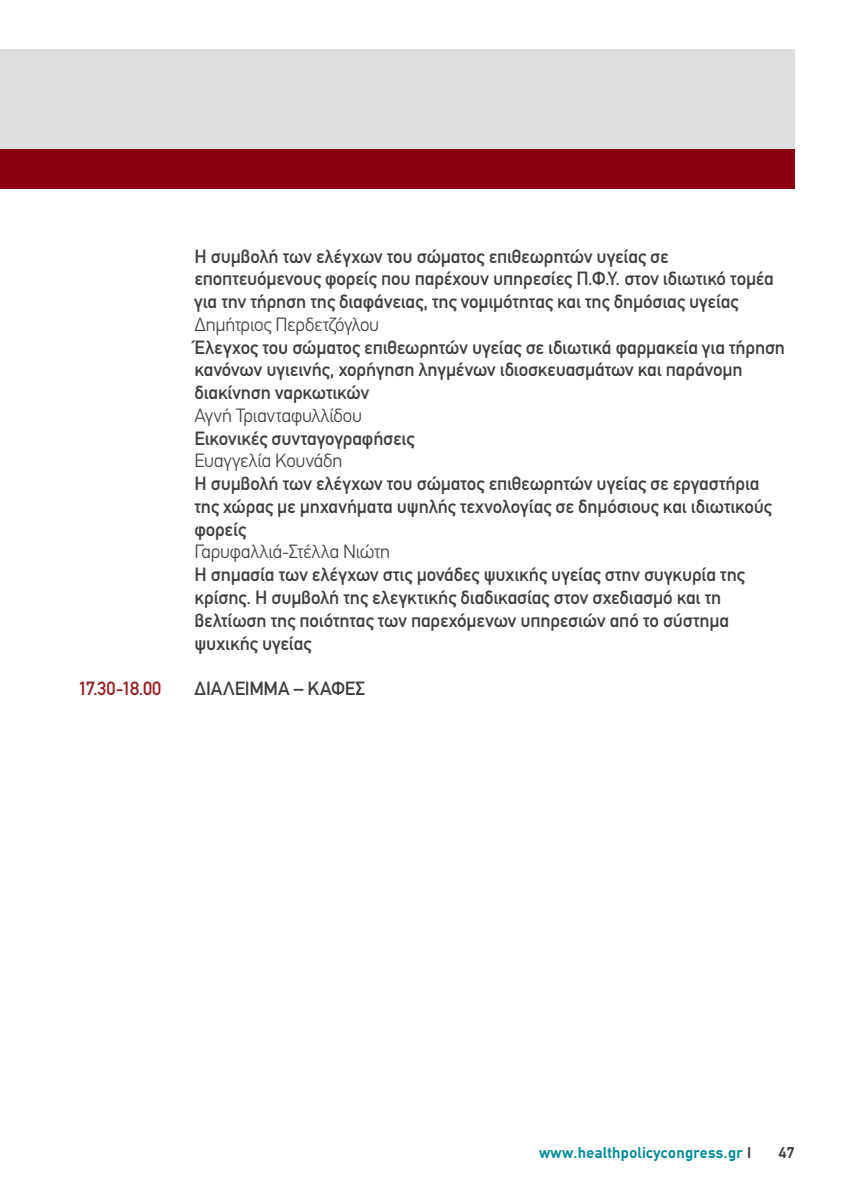
<style>
.page{position:relative;width:844px;height:1191px;background:#fff}
.page>*{position:absolute;margin:0;border:0;box-sizing:border-box;transform-origin:0 0}
.t1{font:500 19.25px/22.8px "PF Din Text";letter-spacing:-.005em;color:#3e3e3f}
.t2{font:300 19.25px "PF Din Text";letter-spacing:-.01em;color:#3e3e3f}
.t3{font:500 19.25px "PF Din Text";letter-spacing:-.035em;color:#952021}
.t4{font:700 15.75px "PF Din Text";letter-spacing:.02em;color:#008b98}
.t5{font:700 15.75px "PF Din Text";color:#3e3e3f}
.s1{color:#3e3e3f}
</style>
<div class="page">
<div style="left:0;top:50px;width:794px;height:99px;background:#dcdddf"></div>
<div style="left:0;top:149px;width:794px;height:40px;background:#8b0110"></div>
<p class="t1" style="left:194px;top:245px;width:581px">Η συμβολή των ελέγχων του σώματος επιθεωρητών υγείας σε εποπτευόμενους φορείς που παρέχουν υπηρεσίες Π.Φ.Υ. στον ιδιωτικό τομέα για την τήρηση της διαφάνειας, της νομιμότητας και της δημόσιας υγείας</p>
<p class="t2" style="left:194px;top:313px;width:186px">Δημήτριος Περδετζόγλου</p>
<p class="t1" style="left:194px;top:336px;width:592px">Έλεγχος του σώματος επιθεωρητών υγείας σε ιδιωτικά φαρμακεία για τήρηση κανόνων υγιεινής, χορήγηση ληγμένων ιδιοσκευασμάτων και παράνομη διακίνηση ναρκωτικών</p>
<p class="t2" style="left:194px;top:404px;width:169px">Αγνή Τριανταφυλλίδου</p>
<p class="t1" style="left:194px;top:427px;width:221px">Εικονικές συνταγογραφήσεις</p>
<p class="t2" style="left:194px;top:449px;width:149px">Ευαγγελία Κουνάδη</p>
<p class="t1" style="left:194px;top:472px;width:578px">Η συμβολή των ελέγχων του σώματος επιθεωρητών υγείας σε εργαστήρια της χώρας με μηχανήματα υψηλής τεχνολογίας σε δημόσιους και ιδιωτικούς φορείς</p>
<p class="t2" style="left:194px;top:540px;width:197px">Γαρυφαλλιά-Στέλλα Νιώτη</p>
<p class="t1" style="left:194px;top:563px;width:551px">Η σημασία των ελέγχων στις μονάδες ψυχικής υγείας στην συγκυρία της κρίσης. Η συμβολή της ελεγκτικής διαδικασίας στον σχεδιασμό και τη βελτίωση της ποιότητας των παρεχόμενων υπηρεσιών από το σύστημα ψυχικής υγείας</p>
<p class="t3" style="left:78px;top:677px;width:84px">17.30-18.00</p>
<p class="t1" style="left:194px;top:677px;width:172px">ΔΙΑΛΕΙΜΜΑ – ΚΑΦΕΣ</p>
<p class="t4" style="left:539px;top:1143px;width:214px">www.healthpolicycongress.gr <span class="s1">I</span></p>
<p class="t5" style="left:778px;top:1143px;width:17px">47</p>
</div>
